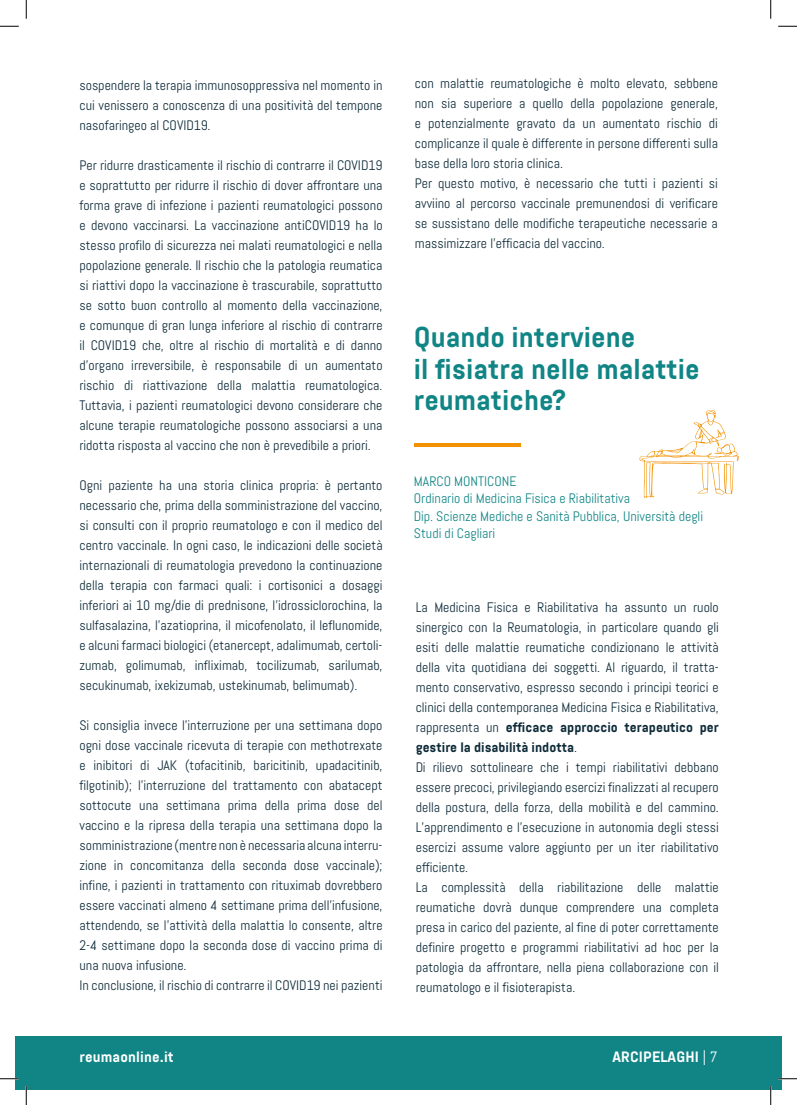
<style>
.page{position:relative;width:797px;height:1105px;background:#fff}
.page>*{position:absolute;margin:0;border:0;box-sizing:border-box;transform-origin:0 0}
.t1{font:700 28.75px/31.2px "Abel Pro";color:#118585}
.t2{font:700 15px "Abel Pro";letter-spacing:.01em;color:#fff}
.t3{font:13.75px/20px "Abel Pro";color:#0d2a38}
.t4{font:13.75px/17.5px "Abel Pro";color:#118585}
.s1{font-weight:700}
.s2{font-weight:400}
</style>
<div class="page">
<div style="left:16px;top:1036px;width:10px;height:53px;background:#118585"></div>
<div style="left:26px;top:1036px;width:755px;height:53px;background:#118585"></div>
<hr style="left:414px;top:444px;width:106px;height:3px;background:#f39200">
<svg style="left:639px;top:410px;width:100px;height:88px"></svg>
<svg style="left:0;top:25px;width:19px;height:2px"></svg>
<svg style="left:778px;top:25px;width:19px;height:2px"></svg>
<svg style="left:0;top:1078px;width:19px;height:1px"></svg>
<svg style="left:778px;top:1078px;width:19px;height:1px"></svg>
<svg style="left:25px;top:0;width:2px;height:19px"></svg>
<svg style="left:25px;top:1086px;width:2px;height:19px"></svg>
<svg style="left:770px;top:0;width:1px;height:19px"></svg>
<svg style="left:770px;top:1086px;width:1px;height:19px"></svg>
<p class="t3" style="left:79px;top:75px;width:304px;text-align:justify">sospendere la terapia immunosoppressiva nel momento in cui venissero a conoscenza di una positività del tempone nasofaringeo al COVID19.</p>
<p class="t3" style="left:79px;top:155px;width:304px;text-align:justify">Per ridurre drasticamente il rischio di contrarre il COVID19 e soprattutto per ridurre il rischio di dover affrontare una forma grave di infezione i pazienti reumatologici possono e devono vaccinarsi. La vaccinazione antiCOVID19 ha lo stesso profilo di sicurezza nei malati reumatologici e nella popolazione generale. Il rischio che la patologia reumatica si riattivi dopo la vaccinazione è trascurabile, soprattutto se sotto buon controllo al momento della vaccinazione, e comunque di gran lunga inferiore al rischio di contrarre il COVID19 che, oltre al rischio di mortalità e di danno d’organo irreversibile, è responsabile di un aumentato rischio di riattivazione della malattia reumatologica.<br>Tuttavia, i pazienti reumatologici devono considerare che alcune terapie reumatologiche possono associarsi a una ridotta risposta al vaccino che non è prevedibile a priori.</p>
<p class="t3" style="left:79px;top:475px;width:304px;text-align:justify">Ogni paziente ha una storia clinica propria: è pertanto necessario che, prima della somministrazione del vaccino, si consulti con il proprio reumatologo e con il medico del centro vaccinale. In ogni caso, le indicazioni delle società internazionali di reumatologia prevedono la continuazione della terapia con farmaci quali: i cortisonici a dosaggi inferiori ai 10 mg/die di prednisone, l’idrossiclorochina, la sulfasalazina, l’azatioprina, il micofenolato, il leflunomide, e alcuni farmaci biologici (etanercept, adalimumab, certoli&shy;zumab, golimumab, infliximab, tocilizumab, sarilumab, secukinumab, ixekizumab, ustekinumab, belimumab).</p>
<p class="t3" style="left:79px;top:715px;width:304px">Si consiglia invece l’interruzione per una settimana dopo ogni dose vaccinale ricevuta di terapie con methotrexate e inibitori di JAK (tofacitinib, baricitinib, upadacitinib, filgotinib); l’interruzione del trattamento con abatacept sottocute una settimana prima della prima dose del vaccino e la ripresa della terapia una settimana dopo la somministrazione (mentre non è necessaria alcuna interru&shy;zione in concomitanza della seconda dose vaccinale); infine, i pazienti in trattamento con rituximab dovrebbero essere vaccinati almeno 4 settimane prima dell’infusione, attendendo, se l’attività della malattia lo consente, altre 2-4 settimane dopo la seconda dose di vaccino prima di una nuova infusione.<br>In conclusione, il rischio di contrarre il COVID19 nei pazienti</p>
<p class="t3" style="left:415px;top:73px;width:304px">con malattie reumatologiche è molto elevato, sebbene non sia superiore a quello della popolazione generale, e potenzialmente gravato da un aumentato rischio di complicanze il quale è differente in persone differenti sulla base della loro storia clinica.<br>Per questo motivo, è necessario che tutti i pazienti si avviino al percorso vaccinale premunendosi di verificare se sussistano delle modifiche terapeutiche necessarie a massimizzare l’efficacia del vaccino.</p>
<h1 class="t1" style="left:414px;top:322px;width:287px">Quando interviene<br>il fisiatra nelle malattie reumatiche?</h1>
<p class="t4" style="left:414px;top:472px;width:290px">MARCO MONTICONE<br>Ordinario di Medicina Fisica e Riabilitativa<br>Dip. Scienze Mediche e Sanità Pubblica, Università degli Studi di Cagliari</p>
<p class="t3" style="left:416px;top:597px;width:304px">La Medicina Fisica e Riabilitativa ha assunto un ruolo sinergico con la Reumatologia, in particolare quando gli esiti delle malattie reumatiche condizionano le attività della vita quotidiana dei soggetti. Al riguardo, il tratta&shy;mento conservativo, espresso secondo i principi teorici e clinici della contemporanea Medicina Fisica e Riabilitativa, rappresenta un <span class="s1">efficace approccio terapeutico per gestire la disabilità indotta</span>.<br>Di rilievo sottolineare che i tempi riabilitativi debbano essere precoci, privilegiando esercizi finalizzati al recupero della postura, della forza, della mobilità e del cammino.<br>L’apprendimento e l’esecuzione in autonomia degli stessi esercizi assume valore aggiunto per un iter riabilitativo efficiente.<br>La complessità della riabilitazione delle malattie reumatiche dovrà dunque comprendere una completa presa in carico del paziente, al fine di poter correttamente definire progetto e programmi riabilitativi ad hoc per la patologia da affrontare, nella piena collaborazione con il reumatologo e il fisioterapista.</p>
<p class="t2" style="left:79px;top:1046px;width:96px">reumaonline.it</p>
<p class="t2" style="left:612px;top:1046px;width:107px">ARCIPELAGHI <span class="s2">| 7</span></p>
</div>
